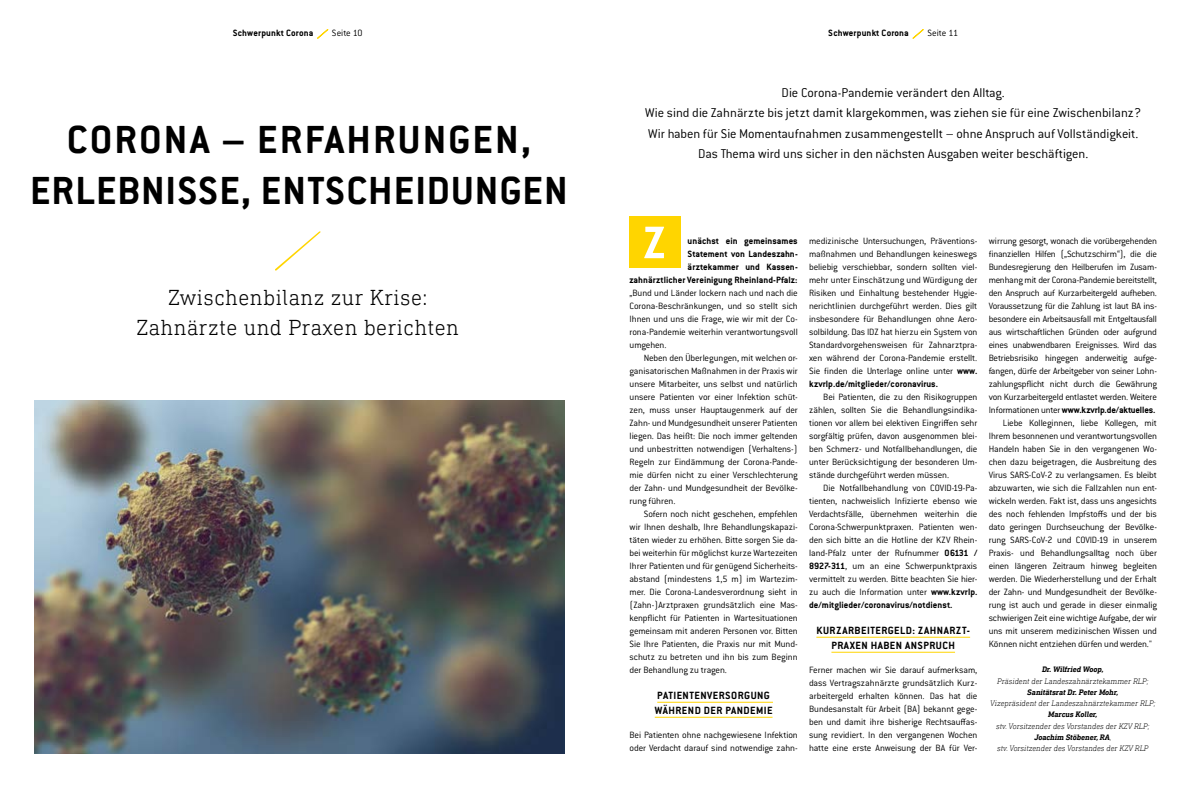
<style>
.page{position:relative;width:1191px;height:794px;background:#fff}
.page>*{position:absolute;margin:0;border:0;box-sizing:border-box;transform-origin:0 0}
.t1{font:700 50px "Conduit ITC Std";color:#fff}
.t2{font:700 43px/51.6px "Conduit ITC Std";letter-spacing:.025em;color:#000;text-align:center}
.t3{font:300 22px/30px "DIN Next Slab Pro";letter-spacing:.02em;color:#000;text-align:center}
.t4{font:300 14px/20.5px "Conduit ITC Std";letter-spacing:-.005em;color:#000;text-align:center}
.t5{font:700 11.5px/15px "Conduit ITC Std";letter-spacing:.04em;color:#000}
.t6{font:300 10px/13px "Conduit ITC Std";letter-spacing:-.015em;color:#000;text-align:justify}
.t7{font:700 10px/13px "Conduit ITC Std";letter-spacing:.005em;color:#000;text-align:right}
.t8{font:italic 300 8px/11.2px "DIN Next Slab Pro";color:#000;text-align:center}
.t9{font:italic 700 8px "DIN Next Slab Pro";color:#000}
.s1{font-weight:700}
.s2{font-weight:300}
</style>
<div class="page">
<svg style="left:317px;top:29px;width:11px;height:10px"></svg>
<svg style="left:275px;top:231px;width:45px;height:39px"></svg>
<hr style="left:657px;top:702px;width:116px;height:1px;background:#ffd500">
<hr style="left:655px;top:717px;width:117px;height:1px;background:#ffd500">
<hr style="left:816px;top:637px;width:154px;height:1px;background:#ffd500">
<hr style="left:831px;top:652px;width:124px;height:1px;background:#ffd500">
<svg style="left:912px;top:29px;width:11px;height:10px"></svg>
<img style="left:34px;top:400px;width:530px;height:353px">
<div style="left:629px;top:217px;width:51px;height:51px;background:#ffd500"></div>
<p class="t7" style="left:233px;top:26px;width:82px">Schwerpunkt Corona</p>
<p class="t6" style="left:332px;top:26px;width:32px">Seite 10</p>
<h2 class="t2" style="left:30px;top:112px;width:539px">CORONA – ERFAHRUNGEN,<br>ERLEBNISSE, ENTSCHEIDUNGEN</h2>
<h3 class="t3" style="left:136px;top:282px;width:324px">Zwischenbilanz zur Krise:<br>Zahnärzte und Praxen berichten</h3>
<p class="t7" style="left:828px;top:26px;width:82px">Schwerpunkt Corona</p>
<p class="t6" style="left:927px;top:26px;width:32px">Seite 11</p>
<p class="t4" style="left:645px;top:82px;width:497px">Die Corona-Pandemie verändert den Alltag.<br>Wie sind die Zahnärzte bis jetzt damit klargekommen, was ziehen sie für eine Zwischenbilanz?<br>Wir haben für Sie Momentaufnahmen zusammengestellt – ohne Anspruch auf Vollständigkeit.<br>Das Thema wird uns sicher in den nächsten Ausgaben weiter beschäftigen.</p>
<h1 class="t1" style="left:643px;top:212px;width:24px">Z</h1>
<p class="t7" style="left:629px;top:234px;width:170px">unächst ein gemeinsames<br>Statement von Landeszahn-<br>ärztekammer und Kassen&shy;zahnärztlicher Vereinigung Rheinland-Pfalz:</p>
<p class="t6" style="left:629px;top:286px;width:170px">„Bund und Länder lockern nach und nach die Corona-Beschränkungen, und so stellt sich Ihnen und uns die Frage, wie wir mit der Co&shy;rona-Pandemie weiterhin verantwortungsvoll umgehen.</p>
<p class="t6" style="left:629px;top:351px;width:170px;text-indent:14px">Neben den Überlegungen, mit welchen or&shy;ganisatorischen Maßnahmen in der Praxis wir unsere Mitarbeiter, uns selbst und natürlich unsere Patienten vor einer Infektion schüt&shy;zen, muss unser Hauptaugenmerk auf der Zahn- und Mundgesundheit unserer Patienten liegen. Das heißt: Die noch immer geltenden und unbestritten notwendigen (Verhaltens-)<br>Regeln zur Eindämmung der Corona-Pande&shy;mie dürfen nicht zu einer Verschlechterung der Zahn- und Mundgesundheit der Bevölke&shy;rung führen.</p>
<p class="t6" style="left:629px;top:507px;width:170px;text-indent:14px">Sofern noch nicht geschehen, empfehlen wir Ihnen deshalb, Ihre Behandlungskapazi&shy;täten wieder zu erhöhen. Bitte sorgen Sie da&shy;bei weiterhin für möglichst kurze Wartezeiten Ihrer Patienten und für genügend Sicherheits&shy;abstand (mindestens 1,5 m) im Wartezim&shy;mer. Die Corona-Landesverordnung sieht in (Zahn-)Arztpraxen grundsätzlich eine Mas&shy;kenpflicht für Patienten in Wartesituationen gemeinsam mit anderen Personen vor. Bitten Sie Ihre Patienten, die Praxis nur mit Mund&shy;schutz zu betreten und ihn bis zum Beginn der Behandlung zu tragen.</p>
<p class="t5" style="left:655px;top:688px;width:119px">PATIENTENVERSORGUNG<br>WÄHREND DER PANDEMIE</p>
<p class="t6" style="left:629px;top:728px;width:170px">Bei Patienten ohne nachgewiesene Infektion oder Verdacht darauf sind notwendige zahn-</p>
<p class="t6" style="left:809px;top:234px;width:170px">medizinische Untersuchungen, Präventions&shy;maßnahmen und Behandlungen keineswegs beliebig verschiebbar, sondern sollten viel&shy;mehr unter Einschätzung und Würdigung der Risiken und Einhaltung bestehender Hygie&shy;nerichtlinien durchgeführt werden. Dies gilt insbesondere für Behandlungen ohne Aero&shy;solbildung. Das IDZ hat hierzu ein System von Standardvorgehensweisen für Zahnarztpra&shy;xen während der Corona-Pandemie erstellt.<br>Sie finden die Unterlage online unter <span class="s1">www. kzvrlp.de/mitglieder/coronavirus.</span></p>
<p class="t6" style="left:809px;top:390px;width:170px;text-indent:14px">Bei Patienten, die zu den Risikogruppen zählen, sollten Sie die Behandlungsindika&shy;tionen vor allem bei elektiven Eingriffen sehr sorgfältig prüfen, davon ausgenommen blei&shy;ben Schmerz- und Notfallbehandlungen, die unter Berücksichtigung der besonderen Um&shy;stände durchgeführt werden müssen.</p>
<p class="t6" style="left:809px;top:481px;width:170px;text-indent:14px">Die Notfallbehandlung von COVID-19-Pa&shy;tienten, nachweislich Infizierte ebenso wie Verdachtsfälle, übernehmen weiterhin die Corona-Schwerpunktpraxen. Patienten wen&shy;den sich bitte an die Hotline der KZV Rhein&shy;land-Pfalz unter der Rufnummer <span class="s1">06131 / 8927-311</span>, um an eine Schwerpunktpraxis vermittelt zu werden. Bitte beachten Sie hier&shy;zu auch die Information unter <span class="s1">www.kzvrlp. de/mitglieder/coronavirus/notdienst.</span></p>
<p class="t5" style="left:816px;top:623px;width:155px;text-align:center">KURZARBEITERGELD: ZAHNARZT-<br>PRAXEN HABEN ANSPRUCH</p>
<p class="t6" style="left:809px;top:663px;width:170px">Ferner machen wir Sie darauf aufmerksam, dass Vertragszahnärzte grundsätzlich Kurz&shy;arbeitergeld erhalten können. Das hat die Bundesanstalt für Arbeit (BA) bekannt gege&shy;ben und damit ihre bisherige Rechtsauffas&shy;sung revidiert. In den vergangenen Wochen hatte eine erste Anweisung der BA für Ver-</p>
<p class="t6" style="left:988px;top:234px;width:170px">wirrung gesorgt, wonach die vorübergehenden</p>
<p class="t6" style="left:988px;top:247px;width:170px">finanziellen Hilfen („Schutzschirm“), die die</p>
<p class="t6" style="left:988px;top:260px;width:170px">Bundesregierung den Heilberufen im Zusam-</p>
<p class="t6" style="left:988px;top:273px;width:170px">menhang mit der Corona-Pandemie bereitstellt,</p>
<p class="t6" style="left:988px;top:286px;width:170px">den Anspruch auf Kurzarbeitergeld aufheben.</p>
<p class="t6" style="left:988px;top:299px;width:170px">Voraussetzung für die Zahlung ist laut BA ins-</p>
<p class="t6" style="left:988px;top:312px;width:170px">besondere ein Arbeitsausfall mit Entgeltausfall</p>
<p class="t6" style="left:988px;top:325px;width:170px">aus wirtschaftlichen Gründen oder aufgrund</p>
<p class="t6" style="left:988px;top:338px;width:170px">eines unabwendbaren Ereignisses. Wird das</p>
<p class="t6" style="left:988px;top:351px;width:170px">Betriebsrisiko hingegen anderweitig aufge-</p>
<p class="t6" style="left:988px;top:364px;width:170px">fangen, dürfe der Arbeitgeber von seiner Lohn-</p>
<p class="t6" style="left:988px;top:377px;width:170px">zahlungspflicht nicht durch die Gewährung</p>
<p class="t6" style="left:988px;top:390px;width:170px">von Kurzarbeitergeld entlastet werden. Weitere</p>
<p class="t7" style="left:988px;top:403px;width:168px"><span class="s2">Informationen unter</span> www.kzvrlp.de/aktuelles.</p>
<p class="t6" style="left:1003px;top:416px;width:155px">Liebe Kolleginnen, liebe Kollegen, mit</p>
<p class="t6" style="left:988px;top:429px;width:170px">Ihrem besonnenen und verantwortungsvollen</p>
<p class="t6" style="left:988px;top:442px;width:170px">Handeln haben Sie in den vergangenen Wo-</p>
<p class="t6" style="left:988px;top:455px;width:170px">chen dazu beigetragen, die Ausbreitung des</p>
<p class="t6" style="left:988px;top:468px;width:170px">Virus SARS-CoV-2 zu verlangsamen. Es bleibt</p>
<p class="t6" style="left:988px;top:481px;width:170px">abzuwarten, wie sich die Fallzahlen nun ent-</p>
<p class="t6" style="left:988px;top:494px;width:170px">wickeln werden. Fakt ist, dass uns angesichts</p>
<p class="t6" style="left:988px;top:507px;width:170px">des noch fehlenden Impfstoffs und der bis</p>
<p class="t6" style="left:988px;top:520px;width:170px">dato geringen Durchseuchung der Bevölke-</p>
<p class="t6" style="left:988px;top:533px;width:170px">rung SARS-CoV-2 und COVID-19 in unserem</p>
<p class="t6" style="left:988px;top:546px;width:170px">Praxis- und Behandlungsalltag noch über</p>
<p class="t6" style="left:988px;top:559px;width:170px">einen längeren Zeitraum hinweg begleiten</p>
<p class="t6" style="left:988px;top:572px;width:170px">werden. Die Wiederherstellung und der Erhalt</p>
<p class="t6" style="left:988px;top:585px;width:170px">der Zahn- und Mundgesundheit der Bevölke-</p>
<p class="t6" style="left:988px;top:598px;width:170px">rung ist auch und gerade in dieser einmalig</p>
<p class="t6" style="left:988px;top:611px;width:170px">schwierigen Zeit eine wichtige Aufgabe, der wir</p>
<p class="t6" style="left:988px;top:624px;width:170px">uns mit unserem medizinischen Wissen und</p>
<p class="t6" style="left:988px;top:637px;width:165px">Können nicht entziehen dürfen und werden."</p>
<p class="t9" style="left:1042px;top:665px;width:63px">Dr. Wilfried Woop,</p>
<p class="t8" style="left:997px;top:675px;width:153px">Präsident der Landeszahnärztekammer RLP;</p>
<p class="t9" style="left:1027px;top:687px;width:93px">Sanitätsrat Dr. Peter Mohr,</p>
<p class="t8" style="left:990px;top:697px;width:167px">Vizepräsident der Landeszahnärztekammer RLP;</p>
<p class="t9" style="left:1048px;top:710px;width:51px">Marcus Koller,</p>
<p class="t8" style="left:996px;top:720px;width:155px">stv. Vorsitzender des Vorstandes der KZV RLP;<br><span class="s1">Joachim Stöbener, RA</span>,<br>stv. Vorsitzender des Vorstandes der KZV RLP</p>
</div>
